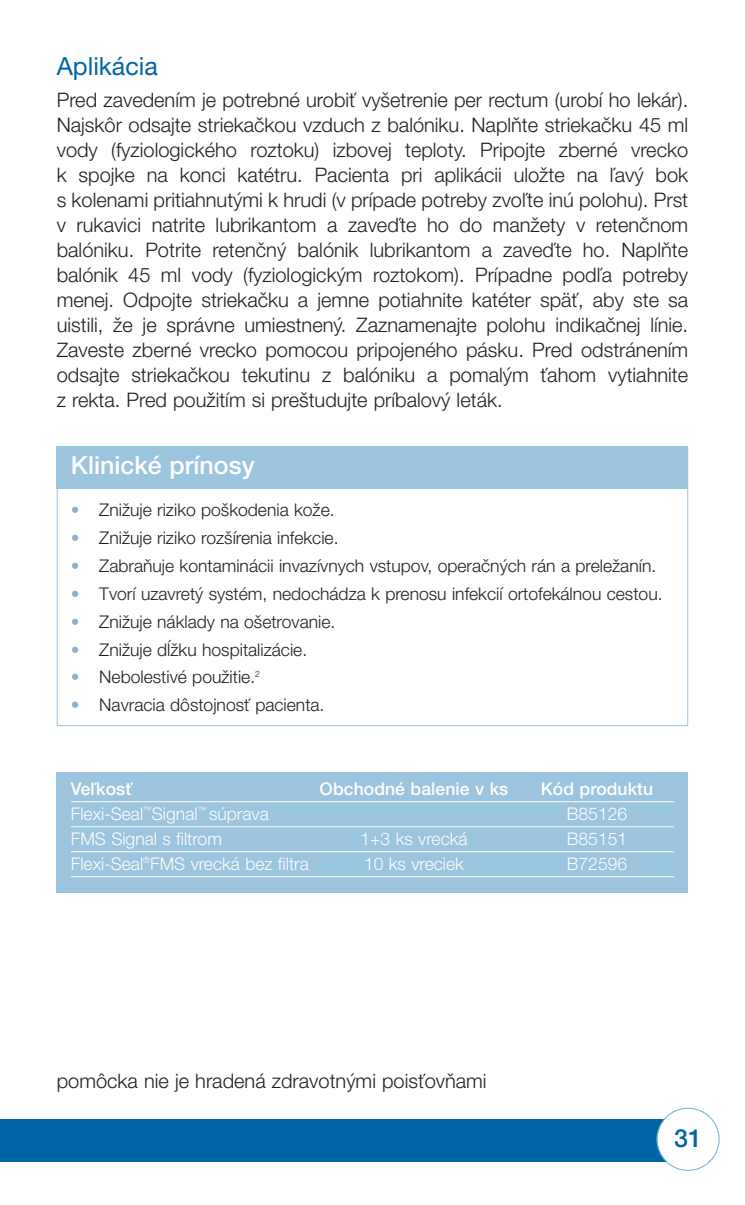
<style>
.page{position:relative;width:745px;height:1205px;background:#fff}
.page>*{position:absolute;margin:0;border:0;box-sizing:border-box;transform-origin:0 0}
.t1{font:500 25px "Helvetica Neue LT Pro";color:#fff}
.t2{font:25px "Helvetica Neue LT Pro";color:#0065a4}
.t3{font:500 25px "Helvetica Neue LT Pro";color:#0065a4}
.t4{font:300 20px/25px "Helvetica Neue LT Pro";color:#231f20;text-align:justify}
.t5{font:300 17.5px "Helvetica Neue LT Pro";color:#231f20}
.t6{font:300 17.5px "Helvetica Neue LT Pro";color:#fff}
.t7{font:500 17.5px "Helvetica Neue LT Pro";letter-spacing:.005em;color:#fff}
.s1{color:#8baed4}
</style>
<div class="page">
<div style="left:57px;top:446px;width:630px;height:43px;background:#9bc4df"></div>
<div style="left:57px;top:772px;width:630px;height:121px;background:#9bc4df"></div>
<hr style="left:71px;top:801px;width:602px;height:1px;background:#fff">
<hr style="left:71px;top:826px;width:602px;height:1px;background:#fff">
<hr style="left:71px;top:851px;width:602px;height:1px;background:#fff">
<hr style="left:71px;top:876px;width:602px;height:1px;background:#fff">
<div style="left:0;top:1119px;width:709px;height:42px;background:#0065a4"></div>
<div style="left:657px;top:1108px;width:61px;height:62px;background:#fff;border-radius:50%"></div>
<div style="left:656px;top:1107px;width:63px;height:64px;border:2px solid #6fb1d4;border-radius:50%"></div>
<p class="t2" style="left:57px;top:57px;width:102px">Aplikácia</p>
<p class="t4" style="left:57px;top:89px;width:632px">Pred zavedením je potrebné urobiť vyšetrenie per rectum (urobí ho lekár).<br>Najskôr odsajte striekačkou vzduch z balóniku. Naplňte striekačku 45 ml vody (fyziologického roztoku) izbovej teploty. Pripojte zberné vrecko k spojke na konci katétru. Pacienta pri aplikácii uložte na ľavý bok s kolenami pritiahnutými k hrudi (v prípade potreby zvoľte inú polohu). Prst v rukavici natrite lubrikantom a zaveďte ho do manžety v retenčnom balóniku. Potrite retenčný balónik lubrikantom a zaveďte ho. Naplňte balónik 45 ml vody (fyziologickým roztokom). Prípadne podľa potreby menej. odpojte striekačku a jemne potiahnite katéter späť, aby ste sa uistili, že je správne umiestnený. Zaznamenajte polohu indikačnej línie.<br>Zaveste zberné vrecko pomocou pripojeného pásku. Pred odstránením odsajte striekačkou tekutinu z balóniku a pomalým ťahom vytiahnite z rekta. Pred použitím si preštudujte príbalový leták.</p>
<p class="t1" style="left:71px;top:456px;width:185px">Klinické prínosy</p>
<p class="t5" style="left:71px;top:504px;width:265px"><span class="s1">•</span> Znižuje riziko poškodenia kože.</p>
<p class="t5" style="left:71px;top:532px;width:269px"><span class="s1">•</span> Znižuje riziko rozšírenia infekcie.</p>
<p class="t5" style="left:71px;top:559px;width:586px"><span class="s1">•</span> Zabraňuje kontaminácii invazívnych vstupov, operačných rán a preležanín.</p>
<p class="t5" style="left:71px;top:587px;width:592px"><span class="s1">•</span> Tvorí uzavretý systém, nedochádza k prenosu infekcií ortofekálnou cestou.</p>
<p class="t5" style="left:71px;top:615px;width:266px"><span class="s1">•</span> Znižuje náklady na ošetrovanie.</p>
<p class="t5" style="left:71px;top:643px;width:238px"><span class="s1">•</span> Znižuje dĺžku hospitalizácie.</p>
<p class="t5" style="left:71px;top:671px;width:190px"><span class="s1">•</span> Nebolestivé použitie.<sup>2</sup></p>
<p class="t5" style="left:71px;top:699px;width:255px"><span class="s1">•</span> Navracia dôstojnosť pacienta.</p>
<p class="t7" style="left:71px;top:782px;width:63px">Veľkosť</p>
<p class="t7" style="left:319px;top:782px;width:190px">Obchodné balenie v ks</p>
<p class="t7" style="left:540px;top:782px;width:114px">Kód produktu</p>
<p class="t6" style="left:71px;top:807px;width:199px">Flexi-Seal<sup>™</sup>Signal<sup>™</sup> súprava</p>
<p class="t6" style="left:566px;top:807px;width:62px">b85126</p>
<p class="t6" style="left:71px;top:832px;width:152px">FmS Signal s filtrom</p>
<p class="t6" style="left:360px;top:832px;width:109px">1+3 ks vrecká</p>
<p class="t6" style="left:566px;top:832px;width:62px">b85151</p>
<p class="t6" style="left:71px;top:857px;width:239px">Flexi-Seal<sup>®</sup>FmS vrecká bez filtra</p>
<p class="t6" style="left:364px;top:857px;width:101px">10 ks vreciek</p>
<p class="t6" style="left:566px;top:857px;width:62px">b72596</p>
<p class="t4" style="left:57px;top:1070px;width:431px">pomôcka nie je hradená zdravotnými poisťovňami</p>
<p class="t3" style="left:673px;top:1129px;width:29px">31</p>
</div>
